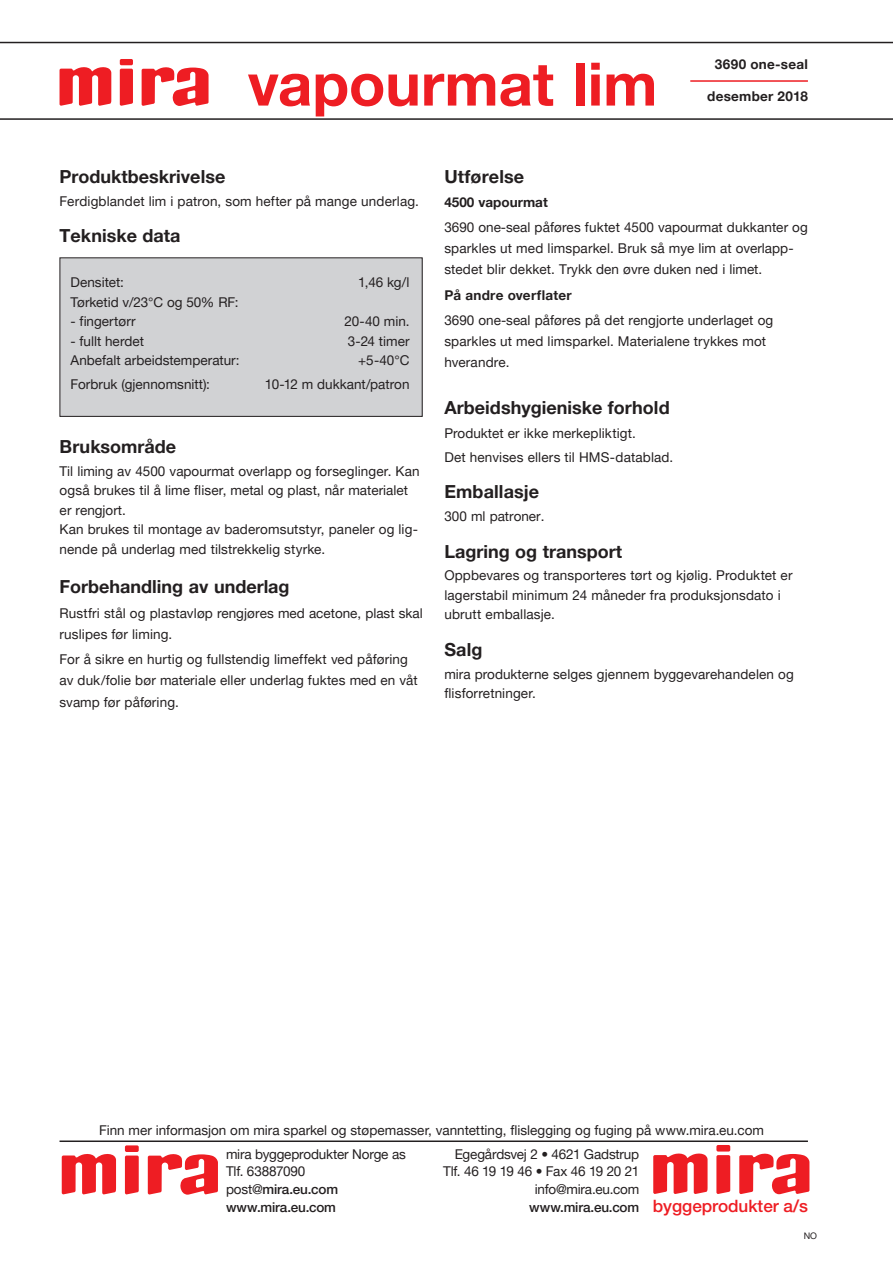
<style>
.page{position:relative;width:893px;height:1263px;background:#fff}
.page>*{position:absolute;margin:0;border:0;box-sizing:border-box;transform-origin:0 0}
.TYPE_OVERSKRIFT{font:700 60px "Helvetica Neue LT Pro";color:#ee1d23}
.BRØD_OVERSKRIFT{font:700 18px "Helvetica Neue LT Pro";color:#231f20}
.BRØD{font:700 18px "Helvetica Neue LT Pro";color:#231f20}
.t1{font:500 17.1px "Helvetica Neue LT Pro";color:#ee1d23}
.BRØD-2{font:13.5px/21px "Helvetica Neue LT Pro";letter-spacing:.005em;color:#231f20}
.brød_bs{font:13.5px/19.5px "Helvetica Neue LT Pro";letter-spacing:.01em;color:#231f20}
.BRØD_side_1{font:13.5px "Helvetica Neue LT Pro";color:#231f20}
.BRØD-3{font:13.5px "Helvetica Neue LT Pro";letter-spacing:-.015em;color:#231f20}
.t2{font:500 13.5px "Helvetica Neue LT Pro";letter-spacing:-.01em;color:#231f20}
.BRØD-4{font:700 13.5px "Helvetica Neue LT Pro";letter-spacing:.02em;color:#231f20}
.BRØD-5{font:13.5px "Helvetica Neue LT Pro";letter-spacing:-.025em;color:#231f20}
.BRØD-6{font:700 13.5px "Helvetica Neue LT Pro";color:#231f20}
.BRØD_side_1-2{font:9px "Helvetica Neue LT Pro";color:#231f20}
.s1{font-weight:400}
</style>
<div class="page">
<div style="left:60px;top:258px;width:362px;height:158px;background:#d1d2d4"></div>
<div style="left:60px;top:257px;width:363px;height:160px;border:1px solid #231f20"></div>
<hr style="left:0;top:118px;width:893px;height:2px;background:#231f20">
<hr style="left:0;top:42px;width:893px;height:1px;background:#231f20">
<svg style="left:120px;top:69px;width:13px;height:37px"></svg>
<div style="left:120px;top:59px;width:13px;height:6px;background:#ee1d23;border-radius:2px"></div>
<svg style="left:60px;top:67px;width:52px;height:39px"></svg>
<svg style="left:142px;top:67px;width:67px;height:39px"></svg>
<hr style="left:60px;top:1140px;width:748px;height:2px;background:#231f20">
<svg style="left:125px;top:1155px;width:14px;height:39px"></svg>
<div style="left:125px;top:1145px;width:14px;height:7px;background:#ee1d23;border-radius:2px"></div>
<svg style="left:62px;top:1154px;width:55px;height:40px"></svg>
<svg style="left:148px;top:1154px;width:70px;height:41px"></svg>
<svg style="left:716px;top:1155px;width:14px;height:39px"></svg>
<div style="left:716px;top:1145px;width:14px;height:6px;background:#ee1d23;border-radius:2px"></div>
<svg style="left:653px;top:1153px;width:55px;height:41px"></svg>
<svg style="left:739px;top:1153px;width:70px;height:41px"></svg>
<hr style="left:690px;top:80px;width:118px;height:2px;background:#ee1d23">
<p class="TYPE_OVERSKRIFT" style="left:248px;top:47px;width:411px">vapourmat lim</p>
<p class="BRØD-4" style="left:715px;top:55px;width:95px">3690 one-seal</p>
<p class="BRØD-4" style="left:707px;top:88px;width:102px">desember 2018</p>
<p class="BRØD_OVERSKRIFT" style="left:60px;top:165px;width:168px">Produktbeskrivelse</p>
<p class="BRØD-2" style="left:60px;top:190px;width:361px">Ferdigblandet lim i patron, som hefter på mange underlag.</p>
<p class="BRØD_OVERSKRIFT" style="left:60px;top:225px;width:123px">Tekniske data</p>
<p class="BRØD-2" style="left:70px;top:271px;width:55px">Densitet:</p>
<p class="BRØD-2" style="left:358px;top:271px;width:53px">1,46 kg/l</p>
<p class="BRØD-2" style="left:70px;top:291px;width:170px">Tørketid v/23°C og 50% RF:</p>
<p class="BRØD-2" style="left:70px;top:310px;width:67px">- fingertørr</p>
<p class="BRØD-2" style="left:344px;top:310px;width:67px">20-40 min.</p>
<p class="BRØD-2" style="left:70px;top:330px;width:75px">- fullt herdet</p>
<p class="BRØD-2" style="left:348px;top:330px;width:63px">3-24 timer</p>
<p class="BRØD-2" style="left:70px;top:349px;width:170px">Anbefalt arbeidstemperatur:</p>
<p class="BRØD-2" style="left:358px;top:349px;width:53px">+5-40°C</p>
<p class="BRØD-2" style="left:70px;top:373px;width:141px">Forbruk (gjennomsnitt):</p>
<p class="BRØD-2" style="left:265px;top:373px;width:146px">10-12 m dukkant/patron</p>
<p class="BRØD_OVERSKRIFT" style="left:60px;top:436px;width:118px">Bruksområde</p>
<p class="BRØD-2" style="left:60px;top:461px;width:362px;line-height:19.5px">Til liming av 4500 vapourmat overlapp og forseglinger. Kan også brukes til å lime fliser, metal og plast, når materialet er rengjort.</p>
<p class="BRØD-2" style="left:60px;top:519px;width:360px;line-height:19.5px">Kan brukes til montage av baderomsutstyr, paneler og lig&shy;nende på underlag med tilstrekkelig styrke.</p>
<p class="BRØD" style="left:60px;top:575px;width:232px">Forbehandling av underlag</p>
<p class="BRØD-2" style="left:60px;top:602px;width:365px">Rustfri stål og plastavløp rengjøres med acetone, plast skal ruslipes før liming.</p>
<p class="BRØD-2" style="left:60px;top:648px;width:360px">For å sikre en hurtig og fullstendig limeffekt ved påføring av duk/folie bør materiale eller underlag fuktes med en våt svamp før påføring.</p>
<p class="BRØD_OVERSKRIFT" style="left:444px;top:165px;width:81px">Utførelse</p>
<p class="BRØD-6" style="left:444px;top:194px;width:105px">4500 vapourmat</p>
<p class="BRØD-2" style="left:444px;top:217px;width:365px">3690 one-seal påføres fuktet 4500 vapourmat dukkanter og sparkles ut med limsparkel. Bruk så mye lim at overlapp&shy;stedet blir dekket. Trykk den øvre duken ned i limet.</p>
<p class="BRØD-4" style="left:444px;top:286px;width:129px">På andre overflater</p>
<p class="BRØD-2" style="left:444px;top:309px;width:330px">3690 one-seal påføres på det rengjorte underlaget og sparkles ut med limsparkel. Materialene trykkes mot hverandre.</p>
<p class="BRØD" style="left:444px;top:397px;width:227px">Arbeidshygieniske forhold</p>
<p class="BRØD-2" style="left:444px;top:423px;width:193px">Produktet er ikke merkepliktigt.</p>
<p class="BRØD-2" style="left:444px;top:446px;width:230px">Det henvises ellers til HMS-datablad.</p>
<p class="BRØD_OVERSKRIFT" style="left:444px;top:481px;width:96px">Emballasje</p>
<p class="BRØD-2" style="left:444px;top:505px;width:102px">300 ml patroner.</p>
<p class="BRØD_OVERSKRIFT" style="left:444px;top:540px;width:179px">Lagring og transport</p>
<p class="brød_bs" style="left:444px;top:565px;width:350px">Oppbevares og transporteres tørt og kjølig. Produktet er lagerstabil minimum 24 måneder fra produksjonsdato i ubrutt emballasje.</p>
<p class="BRØD_OVERSKRIFT" style="left:444px;top:638px;width:40px">Salg</p>
<p class="brød_bs" style="left:444px;top:664px;width:351px">mira produkterne selges gjennem byggevarehandelen og flisforretninger.</p>
<p class="BRØD_side_1" style="left:99px;top:1121px;width:666px">Finn mer informasjon om mira sparkel og støpemasser, vanntetting, flislegging og fuging på www.mira.eu.com</p>
<p class="BRØD-3" style="left:455px;top:1145px;width:186px">Egegårdsvej 2 • 4621 Gadstrup</p>
<p class="BRØD-5" style="left:443px;top:1163px;width:198px">Tlf. 46 19 19 46 • Fax 46 19 20 21</p>
<p class="BRØD-3" style="left:535px;top:1181px;width:106px">info@mira.eu.com</p>
<p class="t2" style="left:529px;top:1199px;width:112px">www.mira.eu.com</p>
<p class="BRØD-3" style="left:226px;top:1145px;width:181px">mira byggeprodukter Norge as</p>
<p class="BRØD-2" style="left:226px;top:1160px;width:81px">Tlf. 63887090</p>
<p class="t2" style="left:226px;top:1181px;width:114px"><span class="s1">post@</span>mira.eu.com</p>
<p class="t2" style="left:226px;top:1199px;width:112px">www.mira.eu.com</p>
<p class="t1" style="left:653px;top:1195px;width:157px">byggeprodukter a/s</p>
<p class="BRØD_side_1-2" style="left:804px;top:1230px;width:15px">NO</p>
</div>
